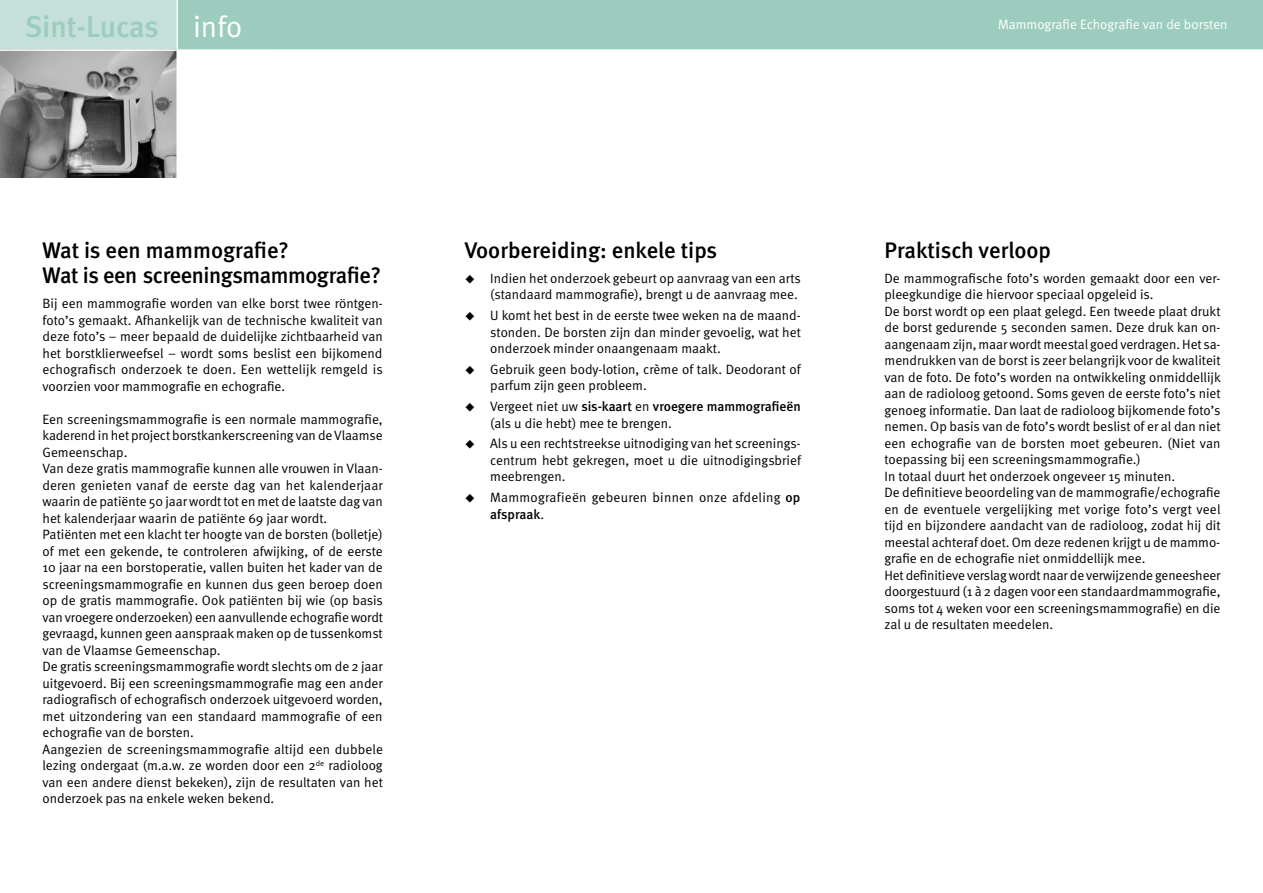
<style>
.page{position:relative;width:1263px;height:893px;background:#fff}
.page>*{position:absolute;margin:0;border:0;box-sizing:border-box;transform-origin:0 0}
.t1{font:500 30px "Meta";color:#9cccbe}
.t2{font:500 22.5px/25.5px "Meta";letter-spacing:-.005em;color:#000}
.t3{font:13.5px/16.5px "Meta Normal";color:#000;text-align:justify}
.t4{font:500 13.5px "Meta";color:#000}
.t5{font:13.5px "Meta Normal";letter-spacing:.02em;color:#000}
.t6{font:13.5px "Meta Normal";color:#fff}
.s1{font-family:"Meta Normal";font-weight:400;color:#fff}
.s2{font-family:"Meta Normal";font-weight:400}
.s3{font-family:"Meta";font-weight:500}
</style>
<div class="page">
<div style="left:0;top:0;width:176px;height:49px;background:#c4e0d8"></div>
<div style="left:178px;top:0;width:1085px;height:49px;background:#9cccbe"></div>
<img style="left:0;top:51px;width:176px;height:126px">
<h1 class="t1" style="left:25px;top:9px;width:219px">Sint-Lucas <span class="s1">info</span></h1>
<p class="t6" style="left:998px;top:17px;width:231px">Mammografie Echografie van de borsten</p>
<h2 class="t2" style="left:43px;top:237px;width:340px">Wat is een mammografie?<br>Wat is een screeningsmammografie?</h2>
<p class="t3" style="left:43px;top:295px;width:342px">Bij een mammografie worden van elke borst twee röntgen&shy;foto’s gemaakt. Afhankelijk van de technische kwaliteit van deze foto’s – meer bepaald de duidelijke zichtbaarheid van het borstklierweefsel – wordt soms beslist een bijkomend echografisch onderzoek te doen. Een wettelijk remgeld is voorzien voor mammografie en echografie.</p>
<p class="t3" style="left:43px;top:411px;width:342px;text-align:left">Een screeningsmammografie is een normale mammografie, kaderend in het project borstkankerscreening van de Vlaamse Gemeenschap.<br>Van deze gratis mammografie kunnen alle vrouwen in Vlaan&shy;deren genieten vanaf de eerste dag van het kalenderjaar waarin de patiënte 50 jaar wordt tot en met de laatste dag van het kalenderjaar waarin de patiënte 69 jaar wordt.<br>Patiënten met een klacht ter hoogte van de borsten (bolletje) of met een gekende, te controleren afwijking, of de eerste 10 jaar na een borstoperatie, vallen buiten het kader van de screeningsmammografie en kunnen dus geen beroep doen op de gratis mammografie. Ook patiënten bij wie (op basis van vroegere onderzoeken) een aanvullende echografie wordt gevraagd, kunnen geen aanspraak maken op de tussenkomst van de Vlaamse Gemeenschap.<br>De gratis screeningsmammografie wordt slechts om de 2 jaar uitgevoerd. Bij een screeningsmammografie mag een ander radiografisch of echografisch onderzoek uitgevoerd worden, met uitzondering van een standaard mammografie of een echografie van de borsten.<br>Aangezien de screeningsmammografie altijd een dubbele lezing ondergaat (m.a.w. ze worden door een 2<sup>de</sup> radio-loog van een andere dienst bekeken), zijn de resulta-ten van het onderzoek pas na enkele weken bekend.</p>
<h2 class="t2" style="left:465px;top:237px;width:254px">Voorbereiding: enkele tips</h2>
<p class="t3" style="left:465px;top:270px;width:338px;text-align:right">◆ Indien het onderzoek gebeurt op aanvraag van een arts (standaard mammografie), brengt u de aanvraag mee.</p>
<p class="t3" style="left:490px;top:307px;width:312px;text-indent:-26px">◆ U komt het best in de eerste twee weken na de maand&shy;stonden. De borsten zijn dan minder gevoelig, wat het onderzoek minder onaangenaam maakt.</p>
<p class="t3" style="left:490px;top:361px;width:312px;text-indent:-26px">◆ Gebruik geen body-lotion, crème of talk. Deodorant of parfum zijn geen probleem.</p>
<p class="t4" style="left:465px;top:399px;width:337px">◆ <span class="s2">Vergeet niet uw</span> sis-kaart <span class="s2">en</span> vroegere mammografieën</p>
<p class="t3" style="left:490px;top:415px;width:183px">(als u die hebt) mee te brengen.</p>
<p class="t3" style="left:490px;top:435px;width:312px;text-indent:-26px">◆ Als u een rechtstreekse uitnodiging van het screenings&shy;centrum hebt gekregen, moet u die uitnodigingsbrief meebrengen.</p>
<p class="t5" style="left:465px;top:490px;width:337px">◆ Mammografieën gebeuren binnen onze afdeling <span class="s3">op</span></p>
<p class="t4" style="left:490px;top:506px;width:55px">afspraak<span class="s2">.</span></p>
<h2 class="t2" style="left:884px;top:237px;width:168px">Praktisch verloop</h2>
<p class="t3" style="left:884px;top:270px;width:338px;text-align:left">De mammografische foto’s worden gemaakt door een ver&shy;pleegkundige die hiervoor speciaal opgeleid is.<br>De borst wordt op een plaat gelegd. Een tweede plaat drukt de borst gedurende 5 seconden samen. Deze druk kan on&shy;aangenaam zijn, maar wordt meestal goed verdragen. Het sa&shy;mendrukken van de borst is zeer belangrijk voor de kwaliteit van de foto. De foto’s worden na ontwikkeling on- mid-dellijk aan de radioloog getoond. Soms geven de eerste foto’s niet genoeg informatie. Dan laat de radioloog bijko-mende foto’s nemen. Op basis van de foto’s wordt beslist of er al dan niet een echografie van de borsten moet gebeu-ren. (Niet van toepassing bij een screenings-mammografie.)<br>In totaal duurt het onderzoek ongeveer 15 minuten.<br>De definitieve beoordeling van de mammografie/echografie en de eventuele vergelijking met vorige foto’s vergt veel tijd en bijzondere aandacht van de radioloog, zodat hij dit meestal achteraf doet. Om deze redenen krijgt u de mammo&shy;grafie en de echografie niet onmiddellijk mee.<br>Het definitieve verslag wordt naar de verwijzende genees-heer doorgestuurd (1 à 2 dagen voor een standaard- mammo-grafie, soms tot 4 weken voor een screenings-mammografie) en die zal u de resultaten meedelen.</p>
</div>
